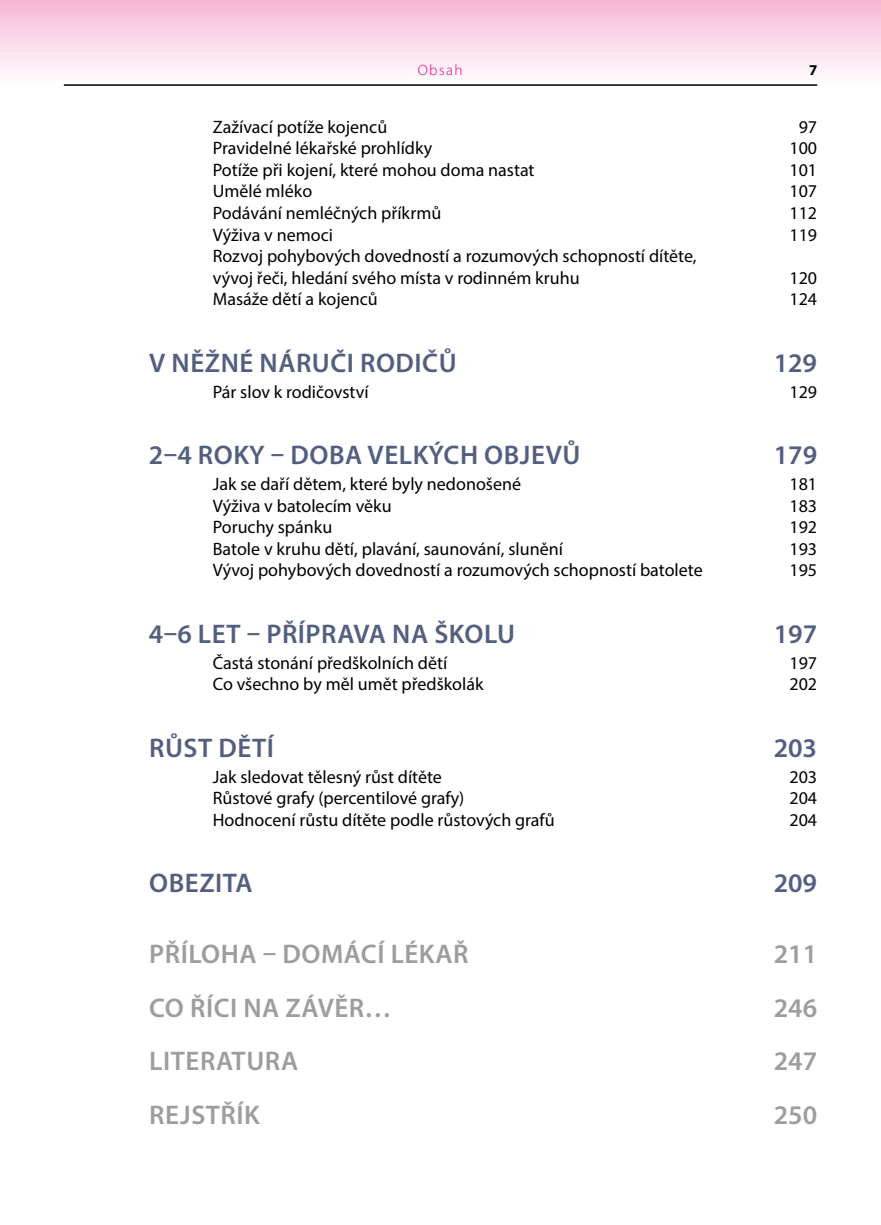
<style>
.page{position:relative;width:881px;height:1225px;background:#fff}
.page>*{position:absolute;margin:0;border:0;box-sizing:border-box;transform-origin:0 0}
.t1{font:600 27px "Myriad Pro";letter-spacing:.02em;color:#545f7f}
.t2{font:600 27px "Myriad Pro";letter-spacing:.02em;color:#9d9d9c}
.t3{font:18px/21.6px "Myriad Pro";color:#000}
.t4{font:300 15px "Myriad Pro";letter-spacing:.1em;color:#e6007d}
.t5{font:700 15px "Myriad Pro";color:#000}
</style>
<div class="page">
<div style="left:0;top:0;width:880px;height:86px;background:linear-gradient(to bottom,#f6b6d4,#fff)"></div>
<hr style="left:64px;top:84px;width:752px;height:2px;background:#000">
<p class="t4" style="left:417px;top:61px;width:46px">Obsah</p>
<p class="t5" style="left:808px;top:60px;width:10px">7</p>
<p class="t3" style="left:213px;top:115px;width:176px">Zažívací potíže kojenců</p>
<p class="t3" style="left:798px;top:115px;width:20px">97</p>
<p class="t3" style="left:213px;top:137px;width:221px">Pravidelné lékařské prohlídky</p>
<p class="t3" style="left:789px;top:137px;width:29px">100</p>
<p class="t3" style="left:213px;top:159px;width:323px">Potíže při kojení, které mohou doma nastat</p>
<p class="t3" style="left:789px;top:159px;width:29px">101</p>
<p class="t3" style="left:213px;top:180px;width:101px">Umělé mléko</p>
<p class="t3" style="left:789px;top:180px;width:29px">107</p>
<p class="t3" style="left:213px;top:202px;width:230px">Podávání nemléčných příkrmů</p>
<p class="t3" style="left:789px;top:202px;width:29px">112</p>
<p class="t3" style="left:213px;top:223px;width:122px">Výživa v nemoci</p>
<p class="t3" style="left:789px;top:223px;width:29px">119</p>
<p class="t3" style="left:213px;top:245px;width:485px">Rozvoj pohybových dovedností a rozumových schopností dítěte, vývoj řeči, hledání svého místa v rodinném kruhu</p>
<p class="t3" style="left:789px;top:267px;width:29px">120</p>
<p class="t3" style="left:213px;top:288px;width:166px">Masáže dětí a kojenců</p>
<p class="t3" style="left:789px;top:288px;width:29px">124</p>
<h1 class="t1" style="left:149px;top:346px;width:309px">V NĚŽNÉ NÁRUČI RODIČŮ</h1>
<h1 class="t1" style="left:773px;top:346px;width:45px">129</h1>
<p class="t3" style="left:213px;top:381px;width:157px">Pár slov k rodičovství</p>
<p class="t3" style="left:789px;top:381px;width:29px">129</p>
<h1 class="t1" style="left:149px;top:438px;width:433px">2–4 ROKY – DOBA VELKÝCH OBJEVŮ</h1>
<h1 class="t1" style="left:773px;top:438px;width:45px">179</h1>
<p class="t3" style="left:213px;top:473px;width:310px">Jak se daří dětem, které byly nedonošené</p>
<p class="t3" style="left:789px;top:473px;width:29px">181</p>
<p class="t3" style="left:213px;top:494px;width:180px">Výživa v batolecím věku</p>
<p class="t3" style="left:789px;top:494px;width:29px">183</p>
<p class="t3" style="left:213px;top:516px;width:121px">Poruchy spánku</p>
<p class="t3" style="left:789px;top:516px;width:29px">192</p>
<p class="t3" style="left:213px;top:538px;width:351px">Batole v kruhu dětí, plavání, saunování, slunění</p>
<p class="t3" style="left:789px;top:538px;width:29px">193</p>
<p class="t3" style="left:213px;top:559px;width:491px">Vývoj pohybových dovedností a rozumových schopností batolete</p>
<p class="t3" style="left:789px;top:559px;width:29px">195</p>
<h1 class="t1" style="left:149px;top:616px;width:367px">4–6 LET – PŘÍPRAVA NA ŠKOLU</h1>
<h1 class="t1" style="left:773px;top:616px;width:45px">197</h1>
<p class="t3" style="left:213px;top:651px;width:236px">Častá stonání předškolních dětí</p>
<p class="t3" style="left:789px;top:651px;width:29px">197</p>
<p class="t3" style="left:213px;top:673px;width:272px">Co všechno by měl umět předškolák</p>
<p class="t3" style="left:789px;top:673px;width:29px">202</p>
<h1 class="t1" style="left:149px;top:730px;width:126px">RŮST DĚTÍ</h1>
<h1 class="t1" style="left:773px;top:730px;width:45px">203</h1>
<p class="t3" style="left:213px;top:765px;width:230px">Jak sledovat tělesný růst dítěte</p>
<p class="t3" style="left:789px;top:765px;width:29px">203</p>
<p class="t3" style="left:213px;top:787px;width:253px">Růstové grafy (percentilové grafy)</p>
<p class="t3" style="left:789px;top:787px;width:29px">204</p>
<p class="t3" style="left:213px;top:809px;width:343px">Hodnocení růstu dítěte podle růstových grafů</p>
<p class="t3" style="left:789px;top:809px;width:29px">204</p>
<h1 class="t1" style="left:149px;top:866px;width:105px">OBEZITA</h1>
<h1 class="t1" style="left:773px;top:866px;width:45px">209</h1>
<h1 class="t2" style="left:149px;top:936px;width:321px">PŘÍLOHA – DOMÁCÍ LÉKAŘ</h1>
<h1 class="t2" style="left:773px;top:936px;width:45px">211</h1>
<h1 class="t2" style="left:149px;top:990px;width:244px">CO ŘÍCI NA ZÁVĚR…</h1>
<h1 class="t2" style="left:773px;top:990px;width:45px">246</h1>
<h1 class="t2" style="left:149px;top:1044px;width:150px">LITERATURA</h1>
<h1 class="t2" style="left:773px;top:1044px;width:45px">247</h1>
<h1 class="t2" style="left:149px;top:1097px;width:112px">REJSTŘÍK</h1>
<h1 class="t2" style="left:773px;top:1097px;width:45px">250</h1>
</div>
